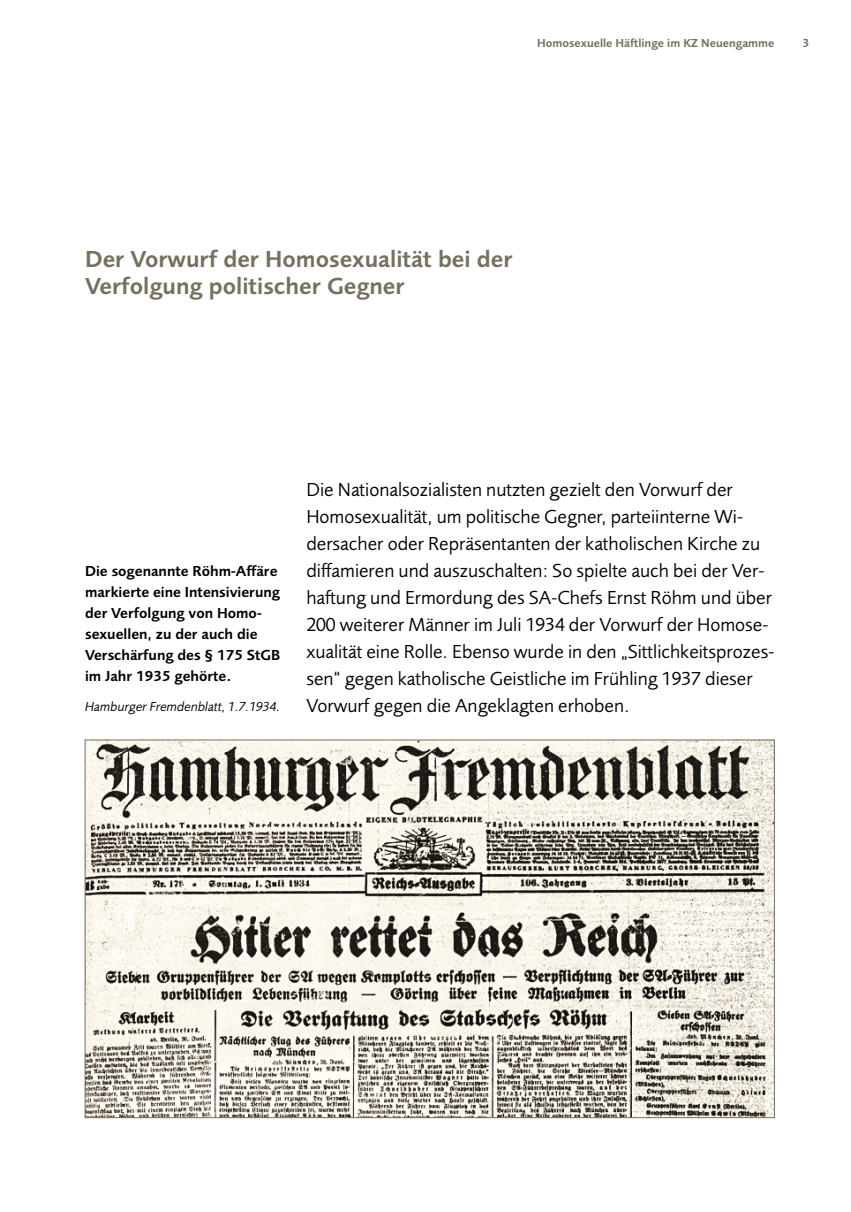
<style>
.page{position:relative;width:851px;height:1212px;background:#fff}
.page>*{position:absolute;margin:0;border:0;box-sizing:border-box;transform-origin:0 0}
.t1{font:600 24px/27px "Foundry Sans";color:#75705f}
.t2{font:19.5px/27px "Foundry Sans";color:#000}
.t3{font:600 15px/21px "Foundry Sans";color:#000}
.t4{font:italic 13.5px "Foundry Sans";color:#000}
.t5{font:600 12px "Foundry Sans";color:#75705f}
</style>
<div class="page">
<img style="left:87px;top:742px;width:685px;height:374px">
<p class="t5" style="left:537px;top:34px;width:238px">Homosexuelle Häftlinge im KZ Neuengamme</p>
<p class="t5" style="left:802px;top:34px;width:8px">3</p>
<p class="t1" style="left:85px;top:243px;width:429px">Der Vorwurf der Homosexualität bei der<br>Verfolgung politischer Gegner</p>
<p class="t3" style="left:85px;top:559px;width:197px">Die sogenannte Röhm-Affäre markierte eine Intensivierung der Verfolgung von Homo&shy;sexuellen, zu der auch die<br>Verschärfung des § 175 StGB im Jahr 1935 gehörte.</p>
<p class="t4" style="left:85px;top:697px;width:197px">Hamburger Fremdenblatt, 1.7.1934.</p>
<p class="t2" style="left:306px;top:475px;width:469px">Die Nationalsozialisten nutzten gezielt den Vorwurf der Homosexualität, um politische Gegner, parteiinterne Wi&shy;dersacher oder Repräsentanten der katholischen Kirche zu diffamieren und auszuschalten: So spielte auch bei der Ver&shy;haftung und Ermordung des SA-Chefs Ernst Röhm und über 200 weiterer Männer im Juli 1934 der Vorwurf der Homose&shy;xualität eine Rolle. Ebenso wurde in den „Sittlichkeitsprozes&shy;sen“ gegen katholische Geistliche im Frühling 1937 dieser Vorwurf gegen die Angeklagten erhoben.</p>
</div>
